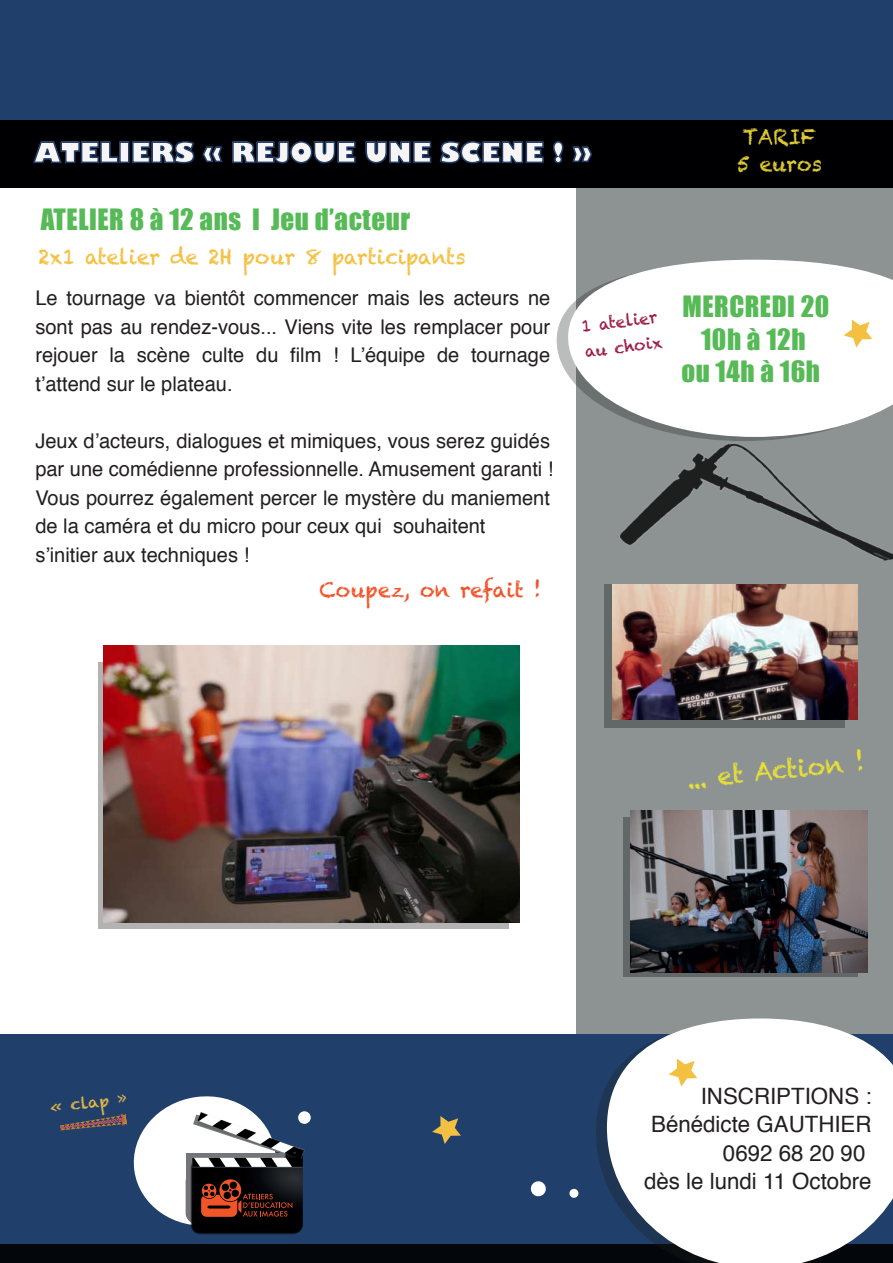
<style>
.page{position:relative;width:893px;height:1263px;background:#fff}
.page>*{position:absolute;margin:0;border:0;box-sizing:border-box;transform-origin:0 0}
.t1{font:27px/32.4px "Impact";letter-spacing:.02em;color:#56ba56;text-align:center}
.t2{font:800 27px "Gill Sans";color:#f6f4f4}
.t3{font:25.5px "Chalkduster";color:#e7de3a;scale:.96 1}
.t4{font:22.5px/28.5px "Helvetica";color:#231f20;text-align:right}
.t5{font:21px "Chalkduster";color:#f3c042;scale:.96 1}
.t6{font:21px "Chalkduster";letter-spacing:.01em;color:#f05429;scale:.96 1}
.t7{font:21px/27px "Chalkduster";color:#deca37;scale:.96 1}
.t8{font:20.25px/28.5px "Helvetica";color:#231f20;text-align:justify}
.t9{font:16.5px/25.5px "Chalkduster";color:#9b1b47;scale:.96 1}
.t10{font:15.75px "Chalkduster";color:#e4b848}
</style>
<div class="page">
<div style="left:576px;top:37px;width:317px;height:1079px;background:#8c9392"></div>
<div style="left:0;top:0;width:893px;height:121px;background:#20406b"></div>
<div style="left:0;top:1034px;width:893px;height:229px;background:#20406b"></div>
<div style="left:0;top:1244px;width:893px;height:19px;background:#03060b"></div>
<svg style="left:530px;top:1181px;width:16px;height:16px"></svg>
<svg style="left:569px;top:1188px;width:10px;height:10px"></svg>
<svg style="left:596px;top:1085px;width:11px;height:99px"></svg>
<svg style="left:607px;top:1018px;width:286px;height:245px;background:#dee1e4"></svg>
<svg style="left:669px;top:1058px;width:28px;height:28px"></svg>
<div style="left:298px;top:1111px;width:13px;height:13px;background:#fff;border-radius:50%"></div>
<img style="left:192px;top:1123px;width:112px;height:111px">
<svg style="left:60px;top:1096px;width:242px;height:134px"></svg>
<svg style="left:432px;top:1116px;width:29px;height:28px"></svg>
<svg style="left:557px;top:309px;width:11px;height:66px"></svg>
<svg style="left:568px;top:260px;width:325px;height:154px;background:#f4f5f4"></svg>
<div style="left:0;top:120px;width:893px;height:68px;background:#000003"></div>
<svg style="left:33px;top:141px;width:86px;height:22px"></svg>
<div style="left:119px;top:141px;width:11px;height:22px;border:2px solid #20406b"></div>
<svg style="left:132px;top:141px;width:63px;height:23px"></svg>
<svg style="left:202px;top:146px;width:21px;height:17px"></svg>
<svg style="left:232px;top:141px;width:124px;height:23px"></svg>
<svg style="left:365px;top:141px;width:67px;height:23px"></svg>
<svg style="left:439px;top:141px;width:105px;height:23px"></svg>
<svg style="left:553px;top:141px;width:11px;height:23px"></svg>
<svg style="left:572px;top:146px;width:20px;height:17px"></svg>
<svg style="left:844px;top:320px;width:28px;height:27px"></svg>
<div style="left:624px;top:817px;width:234px;height:160px;background:linear-gradient(to right,#626767,#626767)"></div>
<img style="left:630px;top:810px;width:237px;height:162px">
<svg style="left:604px;top:604px;width:240px;height:124px;background:#5f6363"></svg>
<img style="left:612px;top:604px;width:246px;height:115px">
<img style="left:604px;top:414px;width:289px;height:190px">
<svg style="left:98px;top:662px;width:410px;height:266px;background:#a7a6a5"></svg>
<img style="left:103px;top:646px;width:416px;height:276px">
<h1 class="t2" style="left:34px;top:131px;width:559px">ATELIERS « REJOUE UNE SCENE ! »</h1>
<h1 class="t1" style="left:41px;top:202px;width:371px">ATELIER 8 à 12 ans I Jeu d’acteur</h1>
<p class="t5" style="left:39px;top:245px;width:446px">2x1 atelier de 2H pour 8 participants</p>
<p class="t8" style="left:35px;top:284px;width:516px">Le tournage va bientôt commencer mais les acteurs ne sont pas au rendez-vous... Viens vite les remplacer pour rejouer la scène culte du film ! L’équipe de tournage t’attend sur le plateau.</p>
<p class="t8" style="left:35px;top:427px;width:520px;text-align:left">Jeux d’acteurs, dialogues et mimiques, vous serez guidés par une comédienne professionnelle. Amusement garanti !<br>Vous pourrez également percer le mystère du maniement de la caméra et du micro pour ceux qui souhaitent<br>s’initier aux techniques !</p>
<p class="t6" style="left:319px;top:577px;width:233px">Coupez, on refait !</p>
<p class="t9" style="left:580px;top:313px;width:83px;rotate:-7deg">1 atelier au choix</p>
<p class="t7" style="left:737px;top:123px;width:90px">TARIF<br>5 euros</p>
<h1 class="t1" style="left:681px;top:290px;width:150px">MERCREDI 20<br>10h à 12h<br>ou 14h à 16h</h1>
<p class="t3" style="left:685px;top:765px;width:188px;rotate:-6deg">... et Action !</p>
<p class="t10" style="left:50px;top:1099px;width:79px;rotate:-8deg">« clap »</p>
<p class="t4" style="left:644px;top:1082px;width:229px">INSCRIPTIONS :<br>Bénédicte GAUTHIER<br>0692 68 20 90<br>dès le lundi 11 Octobre</p>
</div>
